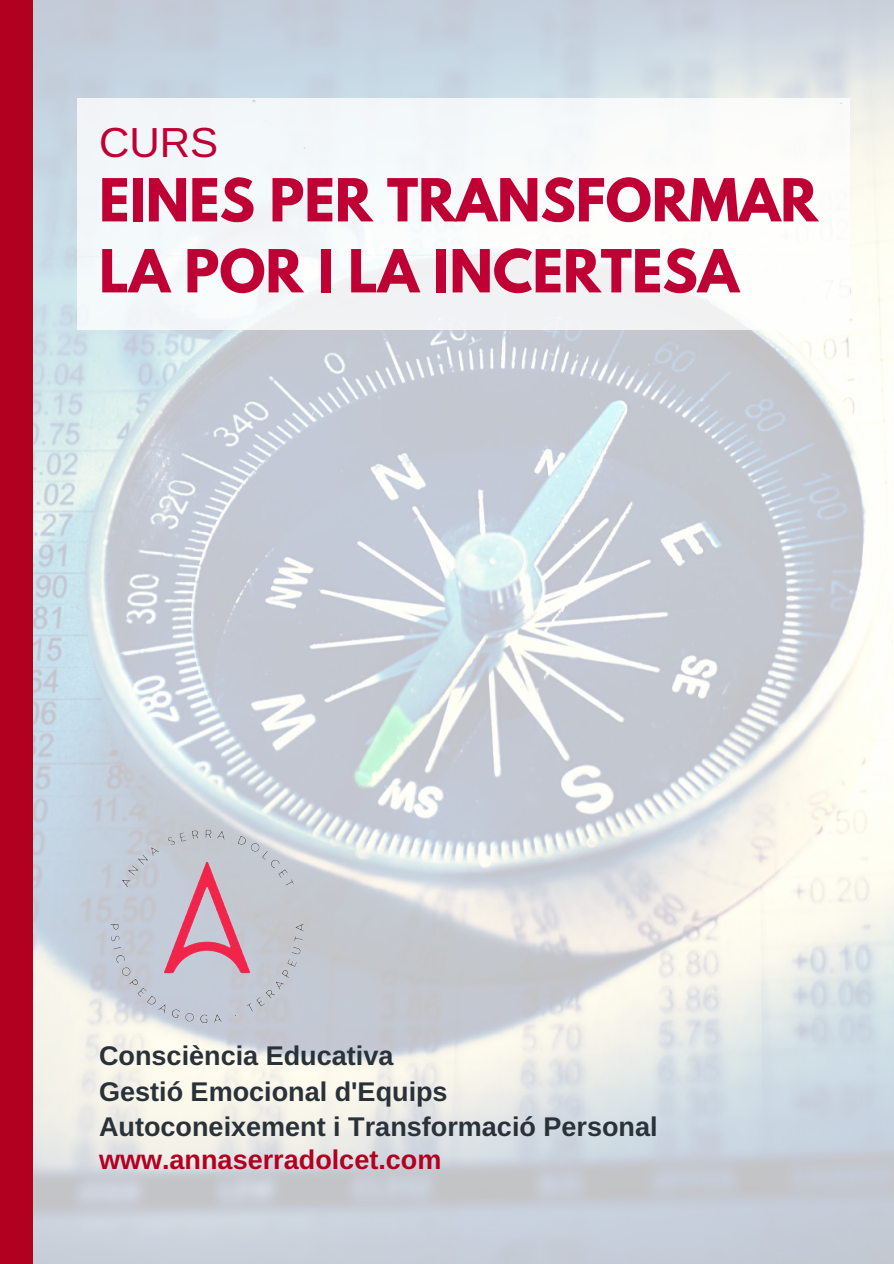
<style>
.page{position:relative;width:894px;height:1264px;background:#fff}
.page>*{position:absolute;margin:0;border:0;box-sizing:border-box;transform-origin:0 0}
.t1{font:700 52.5px/70.9px "League Spartan";color:#bf0034}
.t2{font:42px "Arimo";color:#bf0034}
.t3{font:700 27px/35.4px "Arimo";color:#293139}
.t4{font:700 27px "Arimo";color:#b20020}
</style>
<div class="page">
<img style="left:32px;top:0;width:861px;height:1263px">
<div style="left:0;top:0;width:32px;height:1263px;background:#b20020"></div>
<img style="left:78px;top:98px;width:771px;height:231px">
<img style="left:89px;top:815px;width:236px;height:225px">
<h2 class="t2" style="left:99px;top:119px;width:121px">CURS</h2>
<h1 class="t1" style="left:99px;top:171px;width:720px">EINES PER TRANSFORMAR<br>LA POR I LA INCERTESA</h1>
<p class="t3" style="left:99px;top:1038px;width:560px">Consciència Educativa<br>Gestió Emocional d'Equips<br>Autoconeixement i Transformació Personal</p>
<p class="t4" style="left:99px;top:1144px;width:344px">www.annaserradolcet.com</p>
</div>
